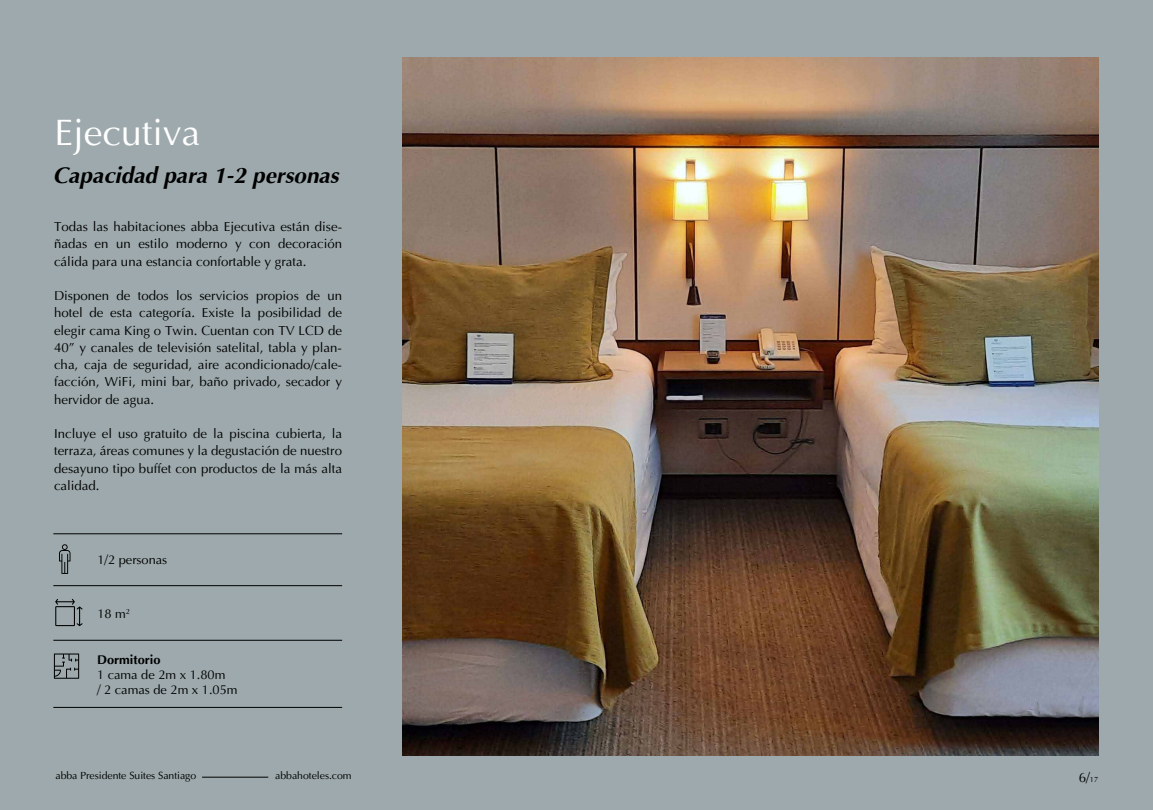
<style>
.page{position:relative;width:1153px;height:810px;background:#9da9ac}
.page>*{position:absolute;margin:0;border:0;box-sizing:border-box;transform-origin:0 0}
.t1{font:37.5px "Ottawa Plain";color:#fff}
.t2{font:italic 700 22.5px "Ottawa";color:#000}
.t3{font:13.5px "Ottawa Plain";color:#000}
.t4{font:13.27px/17.2px "Ottawa Plain";color:#000;text-align:justify}
.t5{font:12.83px/15.4px "Ottawa Plain";color:#000}
.t6{font:700 12.83px "Ottawa";color:#000}
.t7{font:10.5px "Ottawa Plain";letter-spacing:-.005em;color:#000}
.s1{font-size:7.5px}
</style>
<div class="page">
<img style="left:403px;top:57px;width:695px;height:699px">
<hr style="left:53px;top:534px;width:289px;height:1px;background:#000">
<hr style="left:53px;top:585px;width:289px;height:1px;background:#000">
<hr style="left:53px;top:640px;width:289px;height:1px;background:#000">
<hr style="left:53px;top:707px;width:289px;height:1px;background:#000">
<svg style="left:59px;top:544px;width:11px;height:30px"></svg>
<svg style="left:55px;top:599px;width:28px;height:27px"></svg>
<svg style="left:54px;top:654px;width:25px;height:25px"></svg>
<hr style="left:202px;top:777px;width:66px;height:1px;background:#000">
<h1 class="t1" style="left:55px;top:111px;width:147px">Ejecutiva</h1>
<h2 class="t2" style="left:53px;top:161px;width:287px">Capacidad para 1-2 personas</h2>
<p class="t4" style="left:54px;top:218px;width:290px">Todas las habitaciones abba Ejecutiva están dise&shy;ñadas en un estilo moderno y con decoración cálida para una estancia confortable y grata.</p>
<p class="t4" style="left:54px;top:287px;width:290px">Disponen de todos los servicios propios de un hotel de esta categoría. Existe la posibilidad de elegir cama King o Twin. Cuentan con TV LCD de 40” y canales de televisión satelital, tabla y plan&shy;cha, caja de seguridad, aire acondicionado/cale&shy;facción, WiFi, mini bar, baño privado, secador y hervidor de agua.</p>
<p class="t4" style="left:54px;top:425px;width:290px">Incluye el uso gratuito de la piscina cubierta, la terraza, áreas comunes y la degustación de nuestro desayuno tipo buffet con productos de la más alta calidad.</p>
<p class="t5" style="left:97px;top:552px;width:71px">1/2 personas</p>
<p class="t5" style="left:97px;top:606px;width:34px">18 m<sup>2</sup></p>
<p class="t6" style="left:97px;top:651px;width:65px">Dormitorio</p>
<p class="t5" style="left:97px;top:667px;width:142px">1 cama de 2m x 1.80m<br>/ 2 camas de 2m x 1.05m</p>
<p class="t7" style="left:56px;top:770px;width:142px">abba Presidente Suites Santiago</p>
<p class="t7" style="left:275px;top:770px;width:78px">abbahoteles.com</p>
<p class="t3" style="left:1079px;top:769px;width:21px">6/<span class="s1">17</span></p>
</div>
